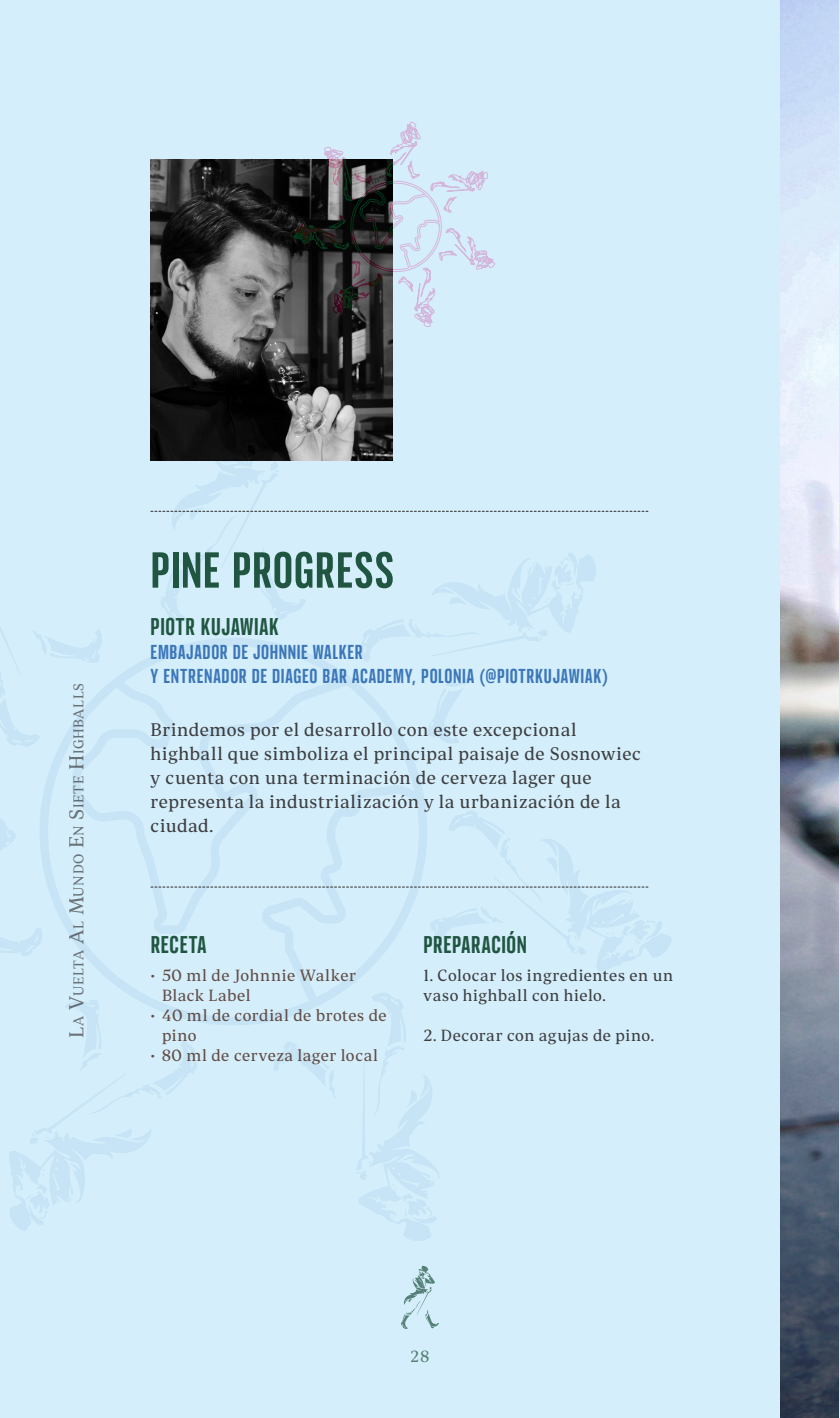
<style>
.page{position:relative;width:840px;height:1418px;background:#fff}
.page>*{position:absolute;margin:0;border:0;box-sizing:border-box;transform-origin:0 0}
.t1{font:50px "Johnnie Walker Headline";letter-spacing:.02em;color:#003a20}
.t2{font:24px "Johnnie Walker Headline";letter-spacing:.03em;color:#003a20}
.t3{font:20px/24px "Johnnie Walker Headline";letter-spacing:.035em;color:#2161ad}
.t4{font:18px/24px "Johnnie Walker Serif";letter-spacing:.03em;color:#231f20}
.t5{font:16px/20px "Johnnie Walker Serif";letter-spacing:.03em;color:#4f3026}
.t6{font:16px/20px "Johnnie Walker Serif";letter-spacing:.035em;color:#231f20}
.t7{font:16px "Johnnie Walker Serif";color:#003a20}
.t8{font:14px "Johnnie Walker Serif";letter-spacing:.045em;color:#231f20}
.s1{font-size:20px}
</style>
<div class="page">
<div style="left:0;top:0;width:839px;height:1417px;background:#d4effb"></div>
<svg style="left:780px;top:0;width:59px;height:1417px"></svg>
<svg style="left:41px;top:657px;width:385px;height:368px"></svg>
<svg style="left:0;top:627px;width:103px;height:120px"></svg>
<svg style="left:273px;top:992px;width:166px;height:249px"></svg>
<svg style="left:0;top:815px;width:42px;height:152px"></svg>
<svg style="left:9px;top:999px;width:188px;height:232px"></svg>
<svg style="left:401px;top:1265px;width:37px;height:63px"></svg>
<img style="left:150px;top:159px;width:242px;height:302px">
<svg style="left:151px;top:380px;width:496px;height:364px"></svg>
<svg style="left:151px;top:810px;width:520px;height:162px"></svg>
<svg style="left:290px;top:122px;width:205px;height:205px"></svg>
<p class="t8" style="left:70px;top:1037px;width:355px;rotate:-90deg"><span class="s1">L</span>a <span class="s1">V</span>uelta <span class="s1">A</span>l <span class="s1">M</span>undo <span class="s1">E</span>n <span class="s1">S</span>iete <span class="s1">H</span>ighballs</p>
<h1 class="t1" style="left:150px;top:539px;width:244px">PINE PROGRESS</h1>
<h2 class="t2" style="left:150px;top:611px;width:128px">PIOTR KUJAWIAK</h2>
<p class="t3" style="left:150px;top:639px;width:402px">EMBAJADOR DE JOHNNIE WALKER<br>Y ENTRENADOR DE DIAGEO BAR ACADEMY, POLONIA (@PIOTRKUJAWIA</p>
<p class="t3" style="left:593px;top:663px;width:16px">K)</p>
<p class="t4" style="left:150px;top:717px;width:491px">Brindemos por el desarrollo con este excepcional highball que simboliza el principal paisaje de Sosnowiec y cuenta con una terminación de cerveza lager que representa la industrialización y la urbanización de la ciudad.</p>
<h2 class="t2" style="left:150px;top:930px;width:57px">RECETA</h2>
<p class="t5" style="left:162px;top:965px;width:195px;text-indent:-11px">• 50 ml de Johnnie Walker<br>Black Label</p>
<p class="t5" style="left:162px;top:1005px;width:226px;text-indent:-11px">• 40 ml de cordial de brotes de pino</p>
<p class="t5" style="left:150px;top:1045px;width:229px">• 80 ml de cerveza lager local</p>
<h2 class="t2" style="left:423px;top:930px;width:105px">PREPARACIÓN</h2>
<p class="t6" style="left:423px;top:965px;width:251px">1. Colocar los ingredientes en un vaso highball con hielo.</p>
<p class="t6" style="left:423px;top:1025px;width:232px">2. Decorar con agujas de pino.</p>
<p class="t7" style="left:410px;top:1347px;width:20px">28</p>
</div>
